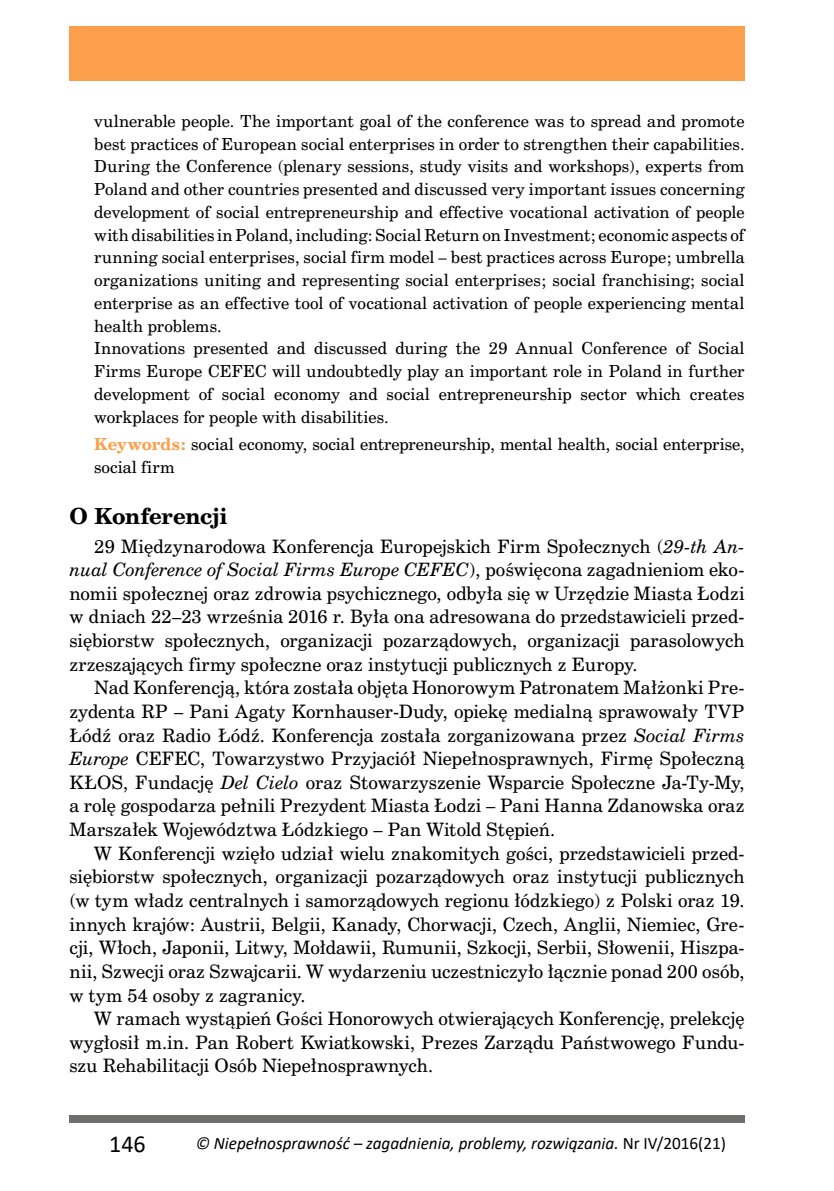
<style>
.page{position:relative;width:834px;height:1191px;background:#fff}
.page>*{position:absolute;margin:0;border:0;box-sizing:border-box;transform-origin:0 0}
.t1{font:24.5px "Calibri";color:#000}
._00_podtytul_1{font:700 21px "Cent Schbook PL";letter-spacing:-.015em;color:#000}
._00_tekst{font:17.5px/23.6px "Cent Schbook PL";letter-spacing:.005em;color:#000;text-align:justify}
.t2{font:italic 17.5px "Calibri";color:#000}
._00_streszczenie{font:15.75px/22.8px "Cent Schbook PL";letter-spacing:.005em;color:#000}
.s1{font-weight:700;color:#fc9f4c}
.s2{font-style:italic}
.s3{font-style:normal}
</style>
<div class="page">
<div style="left:69px;top:26px;width:675px;height:55px;background:#fc9f4c"></div>
<div style="left:69px;top:1115px;width:675px;height:7px;background:#6f6f6e"></div>
<p class="_00_streszczenie" style="left:94px;top:109px;width:651px">vulnerable people. The important goal of the conference was to spread and promote best practices of European social enterprises in order to strengthen their capabilities.</p>
<p class="_00_streszczenie" style="left:94px;top:155px;width:651px;text-align:justify">During the Conference (plenary sessions, study visits and workshops), experts from Poland and other countries presented and discussed very important issues concerning development of social entrepreneurship and effective vocational activation of people with disabilities in Poland, including: Social Return on Investment; economic aspects of running social enterprises, social firm model – best practices across Europe; umbrella organizations uniting and representing social enterprises; social franchising; social enterprise as an effective tool of vocational activation of people experiencing mental health problems.</p>
<p class="_00_streszczenie" style="left:94px;top:337px;width:651px;text-align:justify">Innovations presented and discussed during the 29 Annual Conference of Social Firms Europe CEFEC will undoubtedly play an important role in Poland in further development of social economy and social entrepreneurship sector which creates workplaces for people with disabilities.</p>
<p class="_00_streszczenie" style="left:94px;top:433px;width:651px"><span class="s1">Keywords:</span> social economy, social entrepreneurship, mental health, social enterprise, social firm</p>
<h1 class="_00_podtytul_1" style="left:69px;top:502px;width:160px">O Konferencji</h1>
<p class="_00_tekst" style="left:69px;top:534px;width:676px;text-indent:25px">29 Międzynarodowa Konferencja Europejskich Firm Społecznych (<span class="s2">29-th An&shy;nual Conference of Social Firms Europe CEFEC</span>), poświęcona zagadnieniom eko&shy;nomii społecznej oraz zdrowia psychicznego, odbyła się w Urzędzie Miasta Łodzi w dniach 22–23 września 2016 r. Była ona adresowana do przedstawicieli przed&shy;siębiorstw społecznych, organizacji pozarządowych, organizacji parasolowych zrzeszających firmy społeczne oraz instytucji publicznych z Europy.</p>
<p class="_00_tekst" style="left:69px;top:675px;width:676px;text-indent:25px">Nad Konferencją, która została objęta Honorowym Patronatem Małżonki Pre&shy;zydenta RP – Pani Agaty Kornhauser-Dudy, opiekę medialną sprawowały TVP Łódź oraz Radio Łódź. Konferencja została zorganizowana przez <span class="s2">Social Firms Europe</span> CEFEC, Towarzystwo Przyjaciół Niepełnosprawnych, Firmę Społeczną KŁOS, Fundację <span class="s2">Del Cielo</span> oraz Stowarzyszenie Wsparcie Społeczne Ja-Ty-My, a rolę gospodarza pełnili Prezydent Miasta Łodzi – Pani Hanna Zdanowska oraz Marszałek Województwa Łódzkiego – Pan Witold Stępień.</p>
<p class="_00_tekst" style="left:69px;top:841px;width:676px;text-indent:25px">W Konferencji wzięło udział wielu znakomitych gości, przedstawicieli przed&shy;siębiorstw społecznych, organizacji pozarządowych oraz instytucji publicznych (w tym władz centralnych i samorządowych regionu łódzkiego) z Polski oraz 19. innych krajów: Austrii, Belgii, Kanady, Chorwacji, Czech, Anglii, Niemiec, Gre&shy;cji, Włoch, Japonii, Litwy, Mołdawii, Rumunii, Szkocji, Serbii, Słowenii, Hiszpa&shy;nii, Szwecji oraz Szwajcarii. W wydarzeniu uczestniczyło łącznie ponad 200 osób, w tym 54 osoby z zagranicy.</p>
<p class="_00_tekst" style="left:69px;top:1006px;width:676px;text-indent:25px">W ramach wystąpień Gości Honorowych otwierających Konferencję, prelekcję wygłosił m.in. Pan Robert Kwiatkowski, Prezes Zarządu Państwowego Fundu&shy;szu Rehabilitacji Osób Niepełnosprawnych.</p>
<h1 class="t1" style="left:109px;top:1126px;width:38px">146</h1>
<p class="t2" style="left:196px;top:1131px;width:531px">© Niepełnosprawność – zagadnienia, problemy, rozwiązania. <span class="s3">Nr IV/2016(21)</span></p>
</div>
